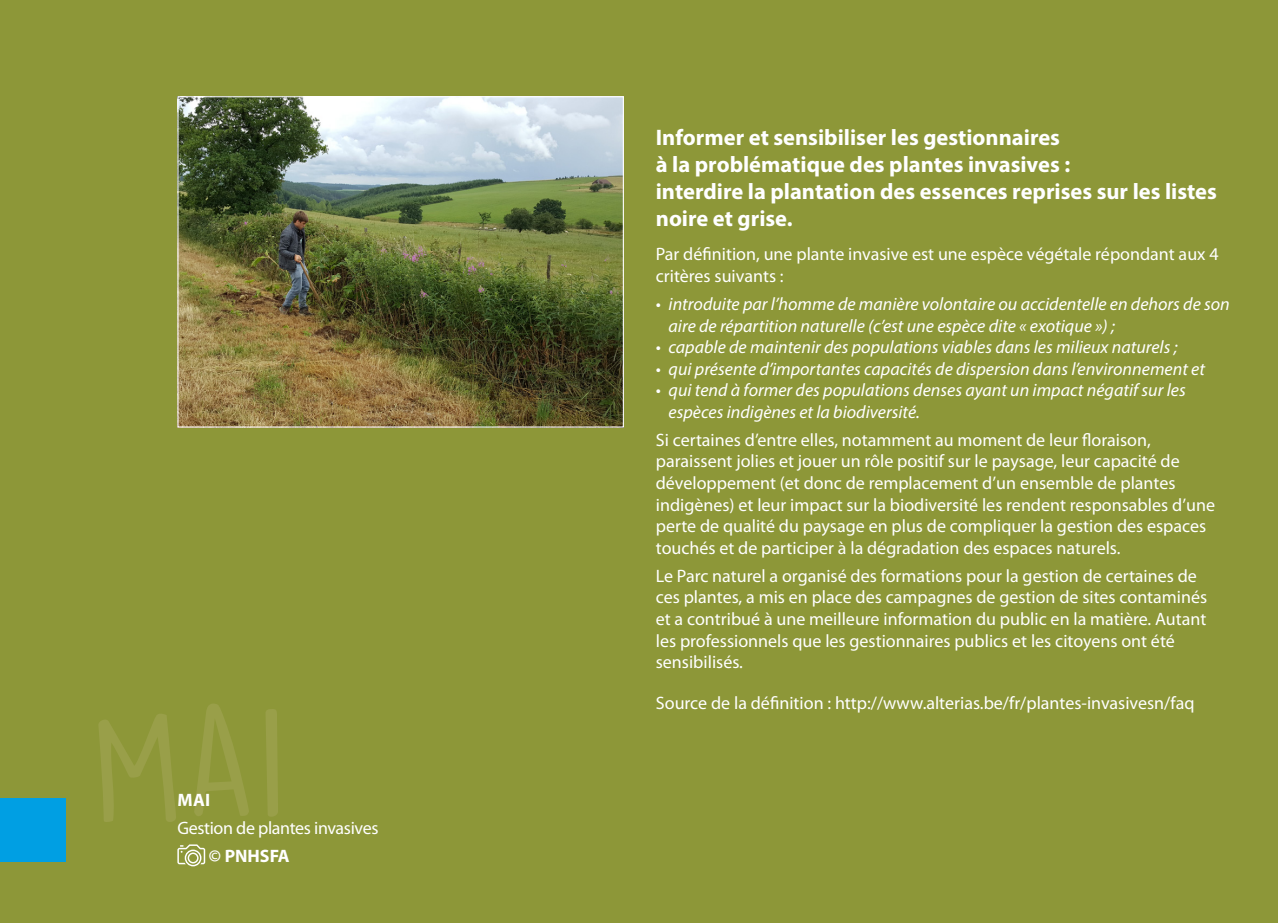
<style>
.page{position:relative;width:1278px;height:923px;background:#8d9738}
.page>*{position:absolute;margin:0;border:0;box-sizing:border-box;transform-origin:0 0}
.t1{font:700 22.5px/27px "Myriad Pro";color:#fff}
.t2{font:18px/21.6px "Myriad Pro";color:#fff}
.t3{font:italic 18px/21.6px "Myriad Pro";color:#fff}
.t4{font:18px "Myriad Pro";letter-spacing:-.02em;color:#fff}
.t5{font:700 18px "Myriad Pro";color:#fff}
</style>
<div class="page">
<img style="left:179px;top:98px;width:443px;height:328px">
<div style="left:177px;top:96px;width:447px;height:332px;border:1px solid #fff"></div>
<div style="left:0;top:798px;width:66px;height:64px;background:#009fe3"></div>
<svg style="left:177px;top:844px;width:28px;height:22px"></svg>
<p class="t5" style="left:178px;top:788px;width:34px">MAI</p>
<p class="t4" style="left:177px;top:816px;width:203px">Gestion de plantes invasives</p>
<p class="t5" style="left:209px;top:844px;width:82px">© PNHSFA</p>
<p class="t1" style="left:656px;top:123px;width:563px">Informer et sensibiliser les gestionnaires<br>à la problématique des plantes invasives :<br>interdire la plantation des essences reprises sur les listes noire et grise.</p>
<p class="t2" style="left:656px;top:243px;width:564px">Par définition, une plante invasive est une espèce végétale répondant aux 4 critères suivants :</p>
<p class="t3" style="left:668px;top:293px;width:563px;text-indent:-13px">• introduite par l’homme de manière volontaire ou accidentelle en dehors de son aire de répartition naturelle (c’est une espèce dite « exotique ») ;</p>
<p class="t3" style="left:656px;top:336px;width:523px">• capable de maintenir des populations viables dans les milieux naturels ;</p>
<p class="t3" style="left:656px;top:358px;width:551px">• qui présente d’importantes capacités de dispersion dans l’environnement et</p>
<p class="t3" style="left:668px;top:379px;width:519px;text-indent:-13px">• qui tend à former des populations denses ayant un impact négatif sur les espèces indigènes et la biodiversité.</p>
<p class="t2" style="left:656px;top:429px;width:561px">Si certaines d’entre elles, notamment au moment de leur floraison, paraissent jolies et jouer un rôle positif sur le paysage, leur capacité de développement (et donc de remplacement d’un ensemble de plantes indigènes) et leur impact sur la biodiversité les rendent responsables d’une perte de qualité du paysage en plus de compliquer la gestion des espaces touchés et de participer à la dégradation des espaces naturels.</p>
<p class="t2" style="left:656px;top:565px;width:553px">Le Parc naturel a organisé des formations pour la gestion de certaines de ces plantes, a mis en place des campagnes de gestion de sites contaminés et a contribué à une meilleure information du public en la matière. Autant les professionnels que les gestionnaires publics et les citoyens ont été sensibilisés.</p>
<p class="t2" style="left:656px;top:692px;width:540px">Source de la définition : http://www.alterias.be/fr/plantes-invasivesn/faq</p>
</div>
